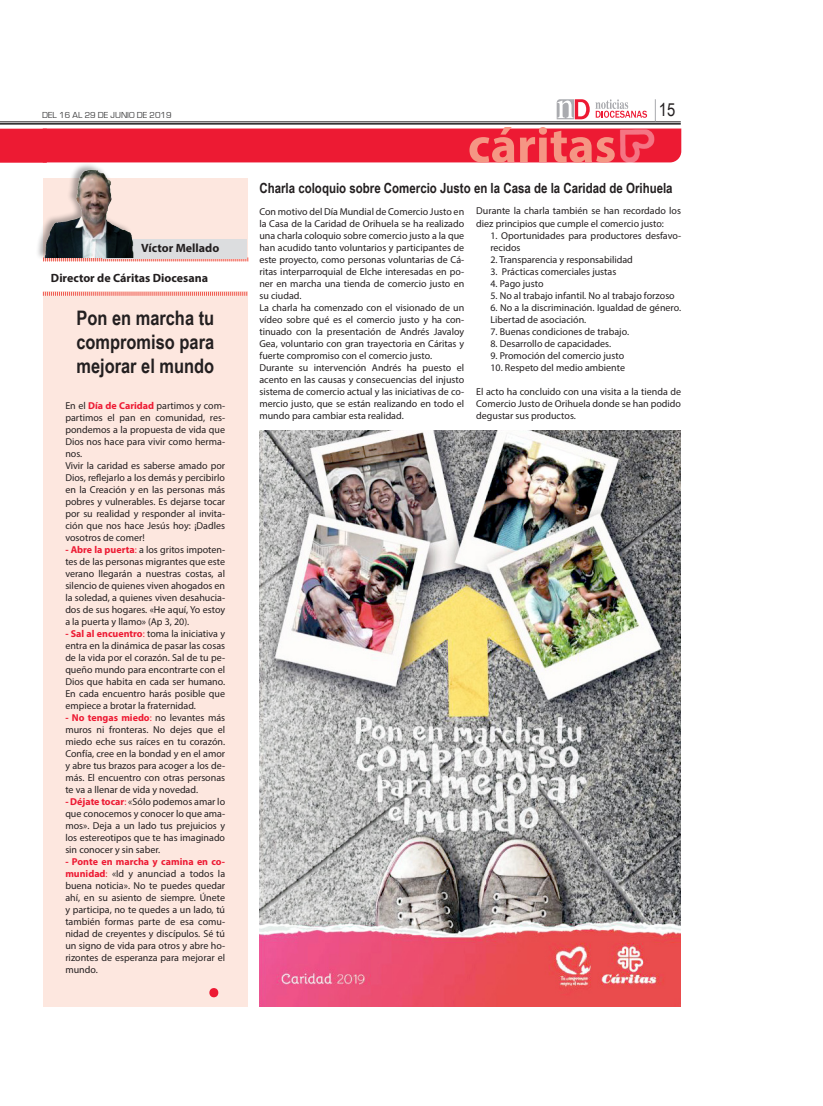
<style>
.page{position:relative;width:823px;height:1106px;background:#fff}
.page>*{position:absolute;margin:0;border:0;box-sizing:border-box;transform-origin:0 0}
.t1{font:700 50px "Myriad Pro";color:#f59684}
.parrafo2{font:700 50px "Myriad Pro";color:#ed1a33}
.Párrafo_NODI{font:700 20px "Arial Narrow";color:#231f20}
.t2{font:18px "Arial Narrow";color:#231f20}
.Párrafo_NODI-2{font:700 14px "Arial Narrow";color:#231f20}
.Párrafo_NODI-3{font:700 12px "Myriad Pro";color:#231f20}
.Párrafo_NODI-4{font:10px/12px "Myriad Pro";color:#231f20;text-align:justify}
.t3{font:9px "Eurostile";color:#3e3e3f}
.s1{font-weight:700;color:#ed1a33}
.s2{color:#ed1a33}
</style>
<div class="page">
<hr style="left:0;top:122px;width:680px;height:1px;background:#231f20">
<hr style="left:0;top:123px;width:680px;height:2px;background:#231f20">
<svg style="left:556px;top:99px;width:33px;height:20px"></svg>
<svg style="left:595px;top:99px;width:51px;height:19px"></svg>
<svg style="left:654px;top:99px;width:1px;height:22px"></svg>
<div style="left:0;top:128px;width:681px;height:35px;background:#ed1a33"></div>
<img style="left:618px;top:128px;width:35px;height:35px">
<div style="left:43px;top:178px;width:204px;height:828px;background:#fde7df"></div>
<svg style="left:43px;top:292px;width:204px;height:4px"></svg>
<div style="left:43px;top:238px;width:205px;height:14px;background:#fde7df"></div>
<div style="left:36px;top:261px;width:219px;height:30px;background:#fff"></div>
<svg style="left:43px;top:257px;width:205px;height:4px"></svg>
<div style="left:102px;top:239px;width:145px;height:19px;background:#dcdddf"></div>
<img style="left:259px;top:430px;width:421px;height:576px">
<div style="left:35px;top:162px;width:99px;height:98px;background:#231f20;opacity:.4"></div>
<img style="left:43px;top:169px;width:91px;height:89px">
<p class="t3" style="left:42px;top:110px;width:131px">DEL 16 AL 29 DE JUNIO DE 2019</p>
<p class="t2" style="left:658px;top:97px;width:18px">15</p>
<p class="t1" style="left:467px;top:113px;width:150px">cáritas</p>
<p class="Párrafo_NODI-3" style="left:141px;top:240px;width:79px">Víctor Mellado</p>
<p class="Párrafo_NODI-3" style="left:51px;top:270px;width:159px">Director de Cáritas Diocesana</p>
<p class="Párrafo_NODI" style="left:76px;top:303px;width:139px">Pon en marcha tu</p>
<p class="Párrafo_NODI" style="left:76px;top:327px;width:139px">compromiso para</p>
<p class="Párrafo_NODI" style="left:76px;top:351px;width:139px">mejorar el mundo</p>
<p class="Párrafo_NODI-4" style="left:65px;top:399px;width:161px">En el <span class="s1">Día de Caridad</span> partimos y com&shy;partimos el pan en comunidad, res&shy;pondemos a la propuesta de vida que Dios nos hace para vivir como herma&shy;nos.</p>
<p class="Párrafo_NODI-4" style="left:65px;top:459px;width:161px">Vivir la caridad es saberse amado por Dios, reflejarlo a los demás y percibirlo en la Creación y en las personas más pobres y vulnerables. Es dejarse tocar por su realidad y responder al invita&shy;ción que nos hace Jesús hoy: ¡Dadles vosotros de comer!</p>
<p class="Párrafo_NODI-4" style="left:65px;top:543px;width:161px"><span class="s1">- Abre la puerta</span><span class="s2">:</span> a los gritos impoten&shy;tes de las personas migrantes que este verano llegarán a nuestras costas, al silencio de quienes viven ahogados en la soledad, a quienes viven desahucia&shy;dos de sus hogares. «He aquí, Yo estoy a la puerta y llamo» (Ap 3, 20).</p>
<p class="Párrafo_NODI-4" style="left:65px;top:627px;width:161px"><span class="s1">- Sal al encuentro</span><span class="s2">:</span> toma la iniciativa y entra en la dinámica de pasar las cosas de la vida por el corazón. Sal de tu pe&shy;queño mundo para encontrarte con el Dios que habita en cada ser humano.<br>En cada encuentro harás posible que empiece a brotar la fraternidad.</p>
<p class="Párrafo_NODI-4" style="left:65px;top:711px;width:161px"><span class="s1">- No tengas miedo</span><span class="s2">:</span> no levantes más muros ni fronteras. No dejes que el miedo eche sus raíces en tu corazón.<br>Confía, cree en la bondad y en el amor y abre tus brazos para acoger a los de&shy;más. El encuentro con otras personas te va a llenar de vida y novedad.</p>
<p class="Párrafo_NODI-4" style="left:65px;top:795px;width:161px"><span class="s1">- Déjate tocar</span><span class="s2">:</span> «Sólo podemos amar lo que conocemos y conocer lo que ama&shy;mos». Deja a un lado tus prejuicios y los estereotipos que te has imaginado sin conocer y sin saber.</p>
<p class="Párrafo_NODI-4" style="left:65px;top:855px;width:161px"><span class="s1">- Ponte en marcha y camina en co&shy;munidad</span><span class="s2">:</span> «Id y anunciad a todos la buena noticia». No te puedes quedar ahí, en su asiento de siempre. Únete y participa, no te quedes a un lado, tú también formas parte de esa comu&shy;nidad de creyentes y discípulos. Sé tú un signo de vida para otros y abre ho&shy;rizontes de esperanza para mejorar el mundo.</p>
<p class="parrafo2" style="left:207px;top:947px;width:14px">.</p>
<p class="Párrafo_NODI-2" style="left:259px;top:177px;width:414px">Charla coloquio sobre Comercio Justo en la Casa de la Caridad de Orihuela</p>
<p class="Párrafo_NODI-4" style="left:259px;top:205px;width:206px">Con motivo del Día Mundial de Comercio Justo en la Casa de la Caridad de Orihuela se ha realizado una charla coloquio sobre comercio justo a la que han acudido tanto voluntarios y participantes de este proyecto, como personas voluntarias de Cá&shy;ritas interparroquial de Elche interesadas en po&shy;ner en marcha una tienda de comercio justo en su ciudad.</p>
<p class="Párrafo_NODI-4" style="left:259px;top:301px;width:206px">La charla ha comenzado con el visionado de un vídeo sobre qué es el comercio justo y ha con&shy;tinuado con la presentación de Andrés Javaloy Gea, voluntario con gran trayectoria en Cáritas y fuerte compromiso con el comercio justo.</p>
<p class="Párrafo_NODI-4" style="left:259px;top:361px;width:206px">Durante su intervención Andrés ha puesto el acento en las causas y consecuencias del injusto sistema de comercio actual y las iniciativas de co&shy;mercio justo, que se están realizando en todo el mundo para cambiar esta realidad.</p>
<p class="Párrafo_NODI-4" style="left:476px;top:205px;width:206px">Durante la charla también se han recordado los diez principios que cumple el comercio justo:</p>
<p class="Párrafo_NODI-4" style="left:490px;top:229px;width:192px">1. Oportunidades para productores desfavo&shy;recidos</p>
<p class="Párrafo_NODI-4" style="left:490px;top:253px;width:144px">2. Transparencia y responsabilidad</p>
<p class="Párrafo_NODI-4" style="left:490px;top:265px;width:127px">3. Prácticas comerciales justas</p>
<p class="Párrafo_NODI-4" style="left:490px;top:277px;width:55px">4. Pago justo</p>
<p class="Párrafo_NODI-4" style="left:490px;top:289px;width:186px">5. No al trabajo infantil. No al trabajo forzoso</p>
<p class="Párrafo_NODI-4" style="left:490px;top:301px;width:192px">6. No a la discriminación. Igualdad de género.<br>Libertad de asociación.</p>
<p class="Párrafo_NODI-4" style="left:490px;top:325px;width:140px">7. Buenas condiciones de trabajo.</p>
<p class="Párrafo_NODI-4" style="left:490px;top:337px;width:122px">8. Desarrollo de capacidades.</p>
<p class="Párrafo_NODI-4" style="left:490px;top:349px;width:135px">9. Promoción del comercio justo</p>
<p class="Párrafo_NODI-4" style="left:490px;top:361px;width:136px">10. Respeto del medio ambiente</p>
<p class="Párrafo_NODI-4" style="left:476px;top:385px;width:206px">El acto ha concluido con una visita a la tienda de Comercio Justo de Orihuela donde se han podido degustar sus productos.</p>
</div>
